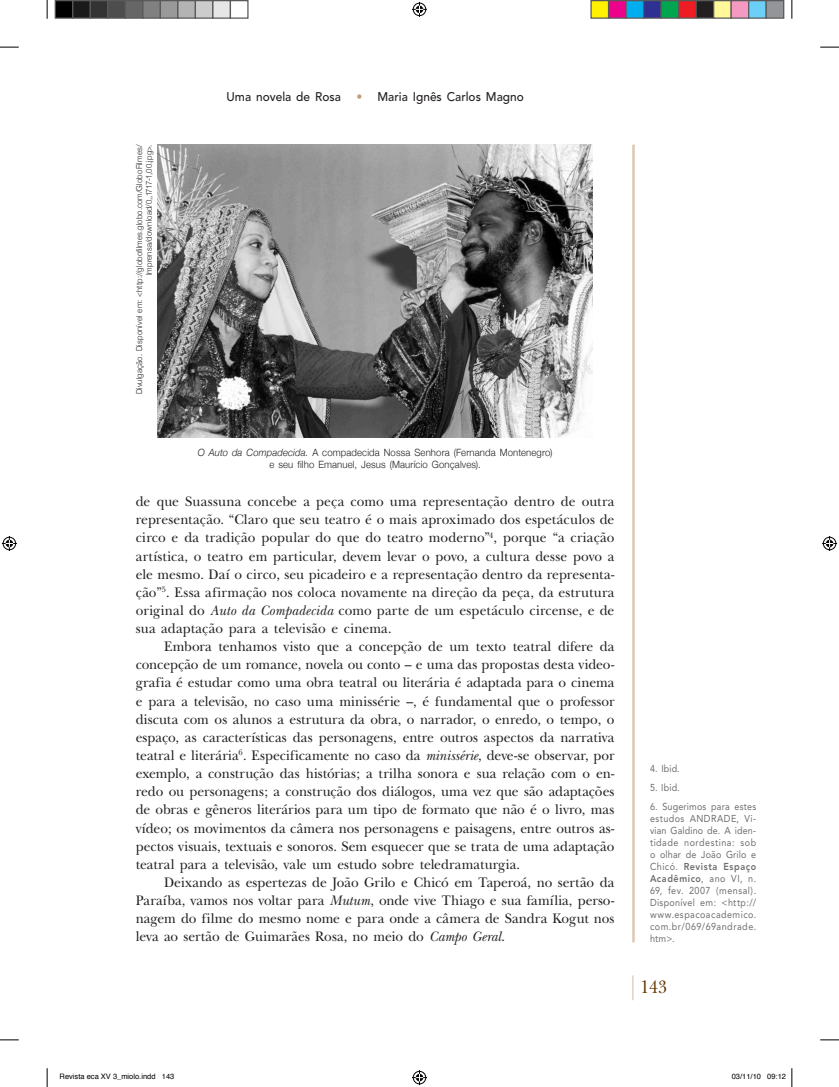
<style>
.page{position:relative;width:839px;height:1087px;background:#fff}
.page>*{position:absolute;margin:0;border:0;box-sizing:border-box;transform-origin:0 0}
.t1{font:18.75px "New Baskerville";color:#653500;scale:.9 1}
.t2{font:14.38px/18.1px "New Baskerville";letter-spacing:.005em;color:#231f20;text-align:justify;scale:.95 1}
.t3{font:500 12.5px "Avenir";color:#231f20;scale:.95 1}
.t4{font:10px/12px "Avenir";letter-spacing:.05em;color:#6c6d70;text-align:justify;scale:.9 1}
.t5{font:300 10px/12px "Helvetica Neue";letter-spacing:.015em;color:#231f20;text-align:center;scale:.95 1}
.t6{font:300 8.12px/9.8px "Helvetica Neue";letter-spacing:.025em;color:#231f20;text-align:right;scale:.95 1}
.t7{font:7.5px "Helvetica";color:#000}
.s1{color:#bf9d79}
.s2{font-style:italic}
.s3{font-weight:800}
</style>
<div class="page">
<hr style="left:632px;top:145px;width:2px;height:797px;background:#dcc8b2">
<svg style="left:632px;top:975px;width:1px;height:25px"></svg>
<img style="left:157px;top:145px;width:435px;height:292px">
<svg style="left:0;top:46px;width:19px;height:2px"></svg>
<svg style="left:820px;top:46px;width:18px;height:2px"></svg>
<svg style="left:0;top:1039px;width:19px;height:1px"></svg>
<svg style="left:820px;top:1039px;width:18px;height:1px"></svg>
<svg style="left:46px;top:0;width:2px;height:19px"></svg>
<svg style="left:46px;top:1068px;width:2px;height:18px"></svg>
<svg style="left:791px;top:0;width:1px;height:19px"></svg>
<svg style="left:412px;top:2px;width:15px;height:15px"></svg>
<svg style="left:412px;top:1070px;width:15px;height:14px"></svg>
<svg style="left:2px;top:536px;width:15px;height:15px"></svg>
<svg style="left:822px;top:536px;width:14px;height:15px"></svg>
<div style="left:55px;top:1px;width:18px;height:17px;background:#000"></div>
<div style="left:55px;top:0;width:18px;height:19px;border:1px solid #595959"></div>
<div style="left:73px;top:1px;width:17px;height:17px;background:#1a1a1a"></div>
<div style="left:72px;top:0;width:19px;height:19px;border:1px solid #595959"></div>
<div style="left:90px;top:1px;width:18px;height:17px;background:#333"></div>
<div style="left:90px;top:0;width:18px;height:19px;border:1px solid #595959"></div>
<div style="left:108px;top:1px;width:17px;height:17px;background:#4d4d4d"></div>
<div style="left:107px;top:0;width:19px;height:19px;border:1px solid #595959"></div>
<div style="left:125px;top:1px;width:18px;height:17px;background:#666"></div>
<div style="left:125px;top:0;width:18px;height:19px;border:1px solid #595959"></div>
<div style="left:143px;top:1px;width:17px;height:17px;background:#808080"></div>
<div style="left:142px;top:0;width:19px;height:19px;border:1px solid #595959"></div>
<div style="left:160px;top:1px;width:18px;height:17px;background:#999"></div>
<div style="left:160px;top:0;width:18px;height:19px;border:1px solid #595959"></div>
<div style="left:178px;top:1px;width:17px;height:17px;background:#b3b3b3"></div>
<div style="left:177px;top:0;width:19px;height:19px;border:1px solid #595959"></div>
<div style="left:195px;top:1px;width:18px;height:17px;background:#ccc"></div>
<div style="left:195px;top:0;width:18px;height:19px;border:1px solid #595959"></div>
<div style="left:213px;top:1px;width:17px;height:17px;background:#e6e6e6"></div>
<div style="left:212px;top:0;width:19px;height:19px;border:1px solid #595959"></div>
<div style="left:230px;top:0;width:18px;height:19px;border:1px solid #595959"></div>
<div style="left:591px;top:1px;width:17px;height:17px;background:#fff101"></div>
<div style="left:590px;top:0;width:19px;height:19px;border:1px solid #595959"></div>
<div style="left:608px;top:1px;width:18px;height:17px;background:#ed028c"></div>
<div style="left:607px;top:0;width:19px;height:19px;border:1px solid #595959"></div>
<div style="left:626px;top:1px;width:17px;height:17px;background:#00aeef"></div>
<div style="left:625px;top:0;width:19px;height:19px;border:1px solid #595959"></div>
<div style="left:643px;top:1px;width:18px;height:17px;background:#2e3092"></div>
<div style="left:642px;top:0;width:19px;height:19px;border:1px solid #595959"></div>
<div style="left:661px;top:1px;width:17px;height:17px;background:#00a54f"></div>
<div style="left:660px;top:0;width:19px;height:19px;border:1px solid #595959"></div>
<div style="left:678px;top:1px;width:18px;height:17px;background:#ee1d23"></div>
<div style="left:677px;top:0;width:19px;height:19px;border:1px solid #595959"></div>
<div style="left:696px;top:1px;width:17px;height:17px;background:#231f20"></div>
<div style="left:695px;top:0;width:19px;height:19px;border:1px solid #595959"></div>
<div style="left:713px;top:1px;width:18px;height:17px;background:#fff79a"></div>
<div style="left:712px;top:0;width:19px;height:19px;border:1px solid #595959"></div>
<div style="left:731px;top:1px;width:17px;height:17px;background:#f499c2"></div>
<div style="left:730px;top:0;width:19px;height:19px;border:1px solid #595959"></div>
<div style="left:748px;top:1px;width:18px;height:17px;background:#6bcff6"></div>
<div style="left:747px;top:0;width:19px;height:19px;border:1px solid #595959"></div>
<div style="left:766px;top:1px;width:17px;height:17px;background:#939598"></div>
<div style="left:765px;top:0;width:19px;height:19px;border:1px solid #595959"></div>
<svg style="left:791px;top:1068px;width:1px;height:18px"></svg>
<p class="t6" style="left:134px;top:394px;width:264px;rotate:-90deg">Divulgação. Disponível em: &lt;http://globofilmes.globo.com/GloboFilmes/<br>Imprensa/download/0,,1717-1,00.jpg&gt;.</p>
<p class="t3" style="left:226px;top:89px;width:314px">Uma novela de Rosa <span class="s1">•</span> Maria Ignês Carlos Magno</p>
<p class="t5" style="left:198px;top:446px;width:375px"><span class="s2">O Auto da Compadecida.</span> A compadecida Nossa Senhora (Fernanda Montenegro) e seu filho Emanuel, Jesus (Maurício Gonçalves).</p>
<p class="t2" style="left:136px;top:492px;width:505px">de que Suassuna concebe a peça como uma representação dentro de outra representação. “Claro que seu teatro é o mais aproximado dos espetáculos de circo e da tradição popular do que do teatro moderno”<sup>4</sup>, porque “a criação artística, o teatro em particular, devem levar o povo, a cultura desse povo a ele mesmo. Daí o circo, seu picadeiro e a representação dentro da representa&shy;ção”<sup>5</sup>. Essa afirmação nos coloca novamente na direção da peça, da estrutura original do <span class="s2">Auto da Compadecida</span> como parte de um espetáculo circense, e de sua adaptação para a televisão e cinema.</p>
<p class="t2" style="left:136px;top:637px;width:505px;text-indent:28px">Embora tenhamos visto que a concepção de um texto teatral difere da concepção de um romance, novela ou conto – e uma das propostas desta video&shy;grafia é estudar como uma obra teatral ou literária é adaptada para o cinema e para a televisão, no caso uma minissérie –, é fundamental que o professor discuta com os alunos a estrutura da obra, o narrador, o enredo, o tempo, o espaço, as características das personagens, entre outros aspectos da narrativa teatral e literária<sup>6</sup>. Especificamente no caso da <span class="s2">minissérie</span>, deve-se observar, por exemplo, a construção das histórias; a trilha sonora e sua relação com o en&shy;redo ou personagens; a construção dos diálogos, uma vez que são adaptações de obras e gêneros literários para um tipo de formato que não é o livro, mas vídeo; os movimentos da câmera nos personagens e paisagens, entre outros as&shy;pectos visuais, textuais e sonoros. Sem esquecer que se trata de uma adaptação teatral para a televisão, vale um estudo sobre teledramaturgia.</p>
<p class="t2" style="left:136px;top:873px;width:505px;text-indent:28px">Deixando as espertezas de João Grilo e Chicó em Taperoá, no sertão da Paraíba, vamos nos voltar para <span class="s2">Mutum</span>, onde vive Thiago e sua família, perso&shy;nagem do filme do mesmo nome e para onde a câmera de Sandra Kogut nos leva ao sertão de Guimarães Rosa, no meio do <span class="s2">Campo Geral</span>.</p>
<p class="t4" style="left:649px;top:762px;width:35px">4. Ibid.</p>
<p class="t4" style="left:649px;top:781px;width:35px">5. Ibid.</p>
<p class="t4" style="left:649px;top:800px;width:119px">6. Sugerimos para estes estudos ANDRADE, Vi&shy;vian Galdino de. A iden&shy;tidade nordestina: sob o olhar de João Grilo e Chicó. <span class="s3">Revista Espaço Acadêmico</span>, ano VI, n.<br>69, fev. 2007 (mensal).<br>Disponível em: &lt;http:// www.espacoacademico. com.br/069/69andrade. htm&gt;.</p>
<h1 class="t1" style="left:640px;top:975px;width:31px">143</h1>
<p class="t7" style="left:60px;top:1070px;width:116px">Revista eca XV 3_miolo.indd 143</p>
<p class="t7" style="left:731px;top:1070px;width:56px">03/11/10 09:12</p>
</div>
